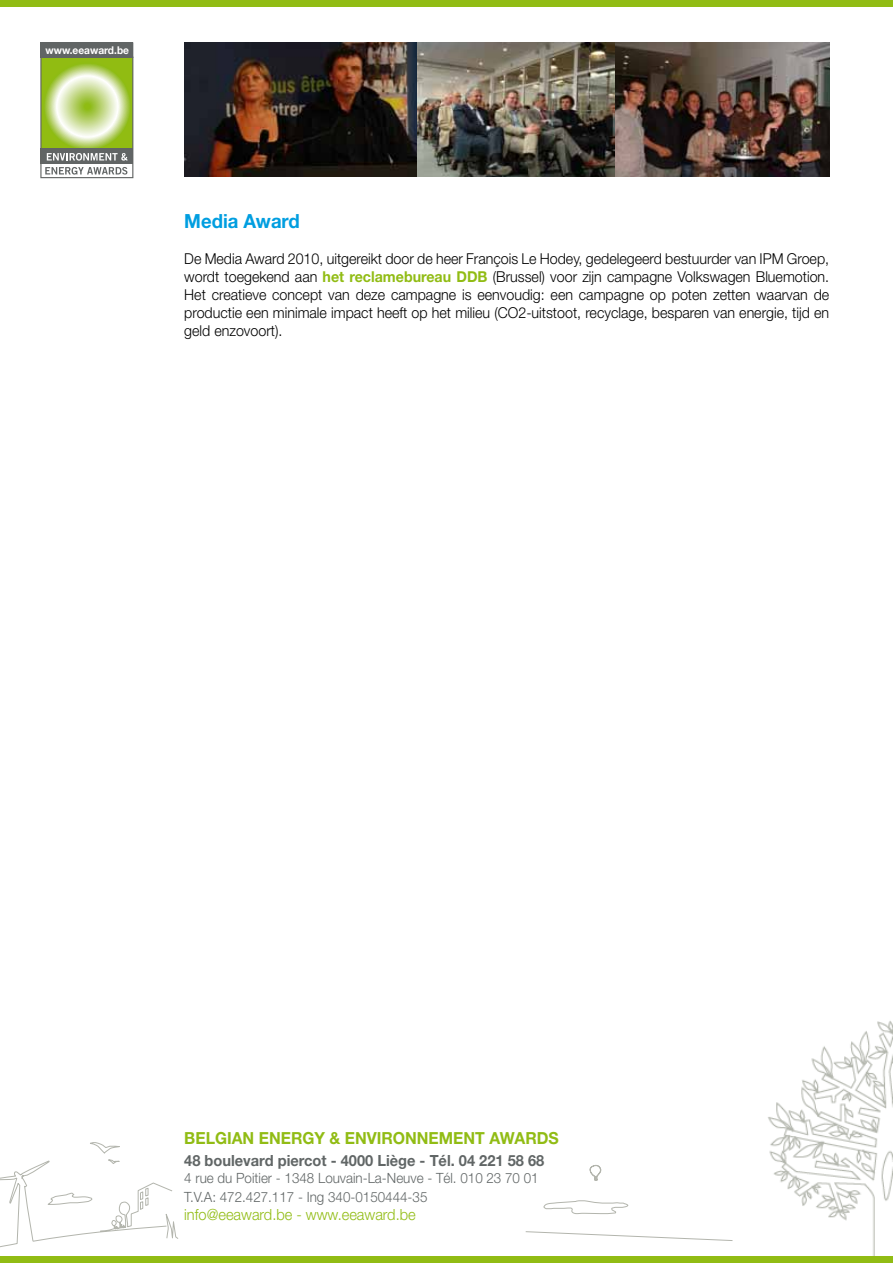
<style>
.page{position:relative;width:893px;height:1263px;background:#fff}
.page>*{position:absolute;margin:0;border:0;box-sizing:border-box;transform-origin:0 0}
.t1{font:700 19.5px "Helvetica Neue";color:#009ee0;scale:.95 1}
.t2{font:700 16.65px "Helvetica Neue";color:#91bc14;scale:.95 1}
.t3{font:700 15.45px "Helvetica Neue";color:#616666;scale:.95 1}
.t4{font:300 15.45px "Helvetica Neue";color:#91bc14;scale:.95 1}
.t5{font:300 15px/18px "Helvetica Neue";color:#000;text-align:justify;scale:.95 1}
.t6{font:300 14.1px/18.5px "Helvetica Neue";color:#616666;scale:.95 1}
.t7{font:700 10.65px "Helvetica Neue";color:#fffefe;scale:.95 1}
.s1{font-weight:700;color:#91bc14}
</style>
<div class="page">
<img style="left:740px;top:1021px;width:153px;height:236px">
<svg style="left:0;top:1142px;width:733px;height:106px"></svg>
<svg style="left:40px;top:43px;width:93px;height:135px"></svg>
<div style="left:0;top:0;width:893px;height:6px;background:#91bc14"></div>
<div style="left:0;top:1257px;width:893px;height:6px;background:#91bc14"></div>
<img style="left:184px;top:42px;width:645px;height:134px">
<p class="t7" style="left:45px;top:44px;width:90px">www.eeaward.be</p>
<h1 class="t1" style="left:184px;top:209px;width:123px">Media Award</h1>
<p class="t5" style="left:184px;top:249px;width:680px">De Media Award 2010, uitgereikt door de heer François Le Hodey, gedelegeerd bestuurder van IPM Groep, wordt toegekend aan <span class="s1">het reclamebureau DD B</span> (Brussel) voor zijn campagne Volkswagen Bluemotion.<br>Het creatieve concept van deze campagne is eenvoudig: een campagne op poten zetten waarvan de productie een minimale impact heeft op het milieu (CO2-uitstoot, recyclage, besparen van energie, tijd en geld enzovoort).</p>
<p class="t2" style="left:184px;top:1128px;width:396px">Belgian energy &amp; environnement awards</p>
<p class="t3" style="left:184px;top:1151px;width:380px">48 boulevard piercot - 4000 Liège - Tél. 04 221 58 68</p>
<p class="t6" style="left:184px;top:1168px;width:375px">4 rue du Poitier - 1348 Louvain-La-Neuve - Tél. 010 23 70 01<br>T.V.A: 472.427.117 - Ing 340-0150444-35</p>
<p class="t4" style="left:184px;top:1205px;width:245px">info@eeaward.be - www.eeaward.be</p>
</div>
